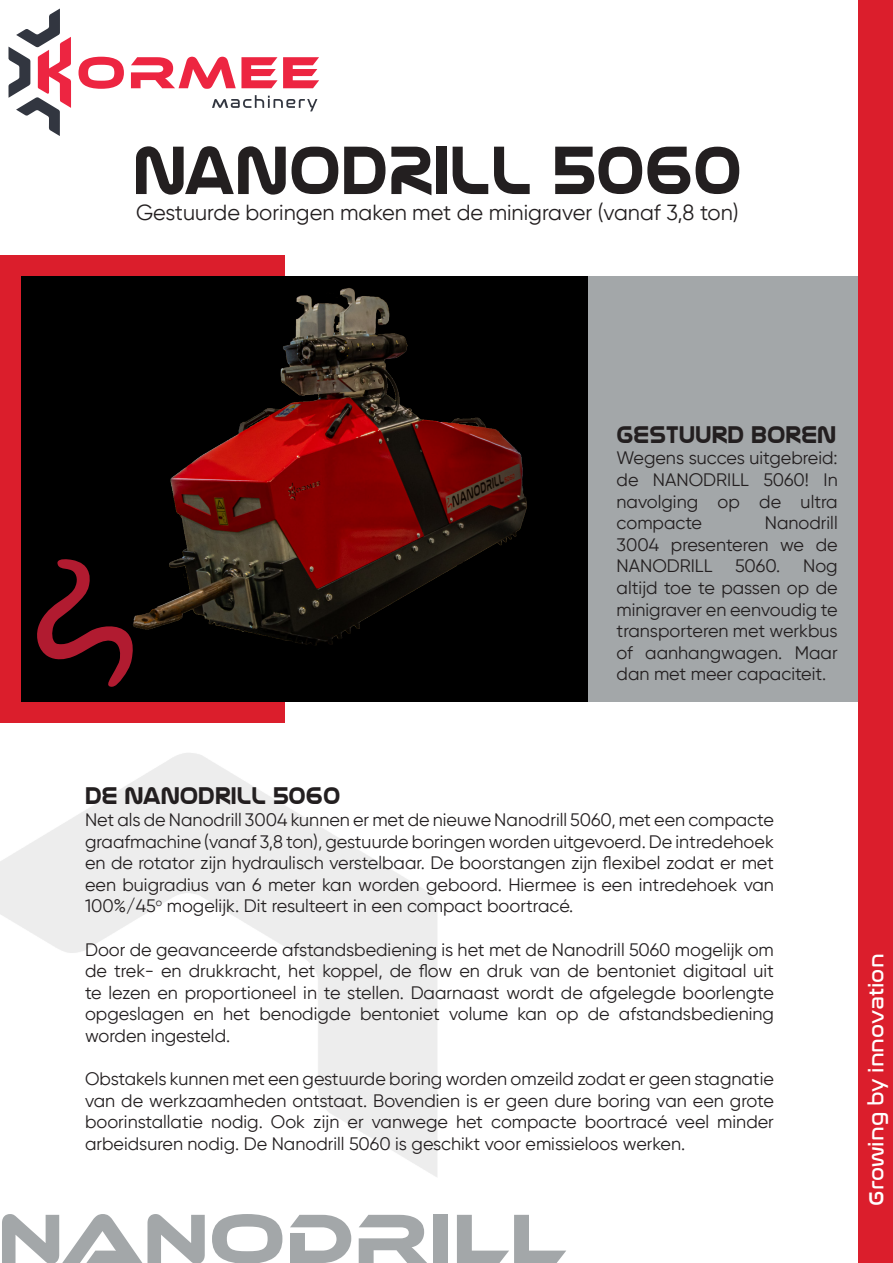
<style>
.page{position:relative;width:893px;height:1263px;background:#fff}
.page>*{position:absolute;margin:0;border:0;box-sizing:border-box;transform-origin:0 0}
.t1{font:700 72px "Nasalization";color:#231f20}
.t2{font:72px "Ethnocentric Rg";color:#a3a7a9}
.t3{font:700 25.5px "Nasalization";color:#231f20}
.t4{font:21.75px "Gilroy";color:#231f20}
.t5{font:21px "Nasalization Rg";color:#fff}
.t6{font:18px/21.6px "Gilroy";color:#231f20;text-align:justify}
</style>
<div class="page">
<div style="left:588px;top:276px;width:305px;height:426px;background:#a3a7a9"></div>
<svg style="left:9px;top:9px;width:310px;height:127px"></svg>
<div style="left:859px;top:0;width:34px;height:1263px;background:#db1e2c"></div>
<div style="left:0;top:255px;width:285px;height:468px;background:#db1e2c"></div>
<div style="left:21px;top:276px;width:567px;height:426px;background:#000"></div>
<img style="left:133px;top:288px;width:394px;height:358px">
<svg style="left:37px;top:559px;width:96px;height:128px"></svg>
<p class="t1" style="left:133px;top:132px;width:611px">NANODRILL 5060</p>
<p class="t4" style="left:136px;top:199px;width:604px">Gestuurde boringen maken met de minigraver (vanaf 3,8 ton)</p>
<p class="t3" style="left:617px;top:421px;width:221px">GESTUURD BOREN</p>
<p class="t6" style="left:617px;top:447px;width:223px">Wegens succes uitgebreid: de NANODRILL 5060! In navolging op de ultra compacte</p>
<p class="t6" style="left:617px;top:512px;width:223px;text-indent:148px">Nanodrill 3004 presenteren we de NANODRILL</p>
<p class="t6" style="left:735px;top:555px;width:47px">5060.</p>
<p class="t6" style="left:617px;top:555px;width:223px;text-indent:187px">Nog altijd toe te passen op de minigraver en eenvoudig te transporteren met werkbus of aanhangwagen. Maar dan met meer capaciteit.</p>
<p class="t3" style="left:85px;top:782px;width:257px">DE NANODRILL 5060</p>
<p class="t6" style="left:85px;top:809px;width:690px">Net als de Nanodrill 3004 kunnen er met de nieuwe Nanodrill 5060, met een compacte graafmachine (vanaf 3,8 ton), gestuurde boringen worden uitgevoerd. De intredehoek en de rotator zijn hydraulisch verstelbaar. De boorstangen zijn flexibel zodat er met een buigradius van 6 meter kan worden geboord. Hiermee is een intredehoek van 100%/45<sup>o</sup> mogelijk. Dit resulteert in een compact boortracé.</p>
<p class="t6" style="left:85px;top:938px;width:690px">Door de geavanceerde afstandsbediening is het met de Nanodrill 5060 mogelijk om de trek- en drukkracht, het koppel, de flow en druk van de bentoniet digitaal uit te lezen en proportioneel in te stellen. Daarnaast wordt de afgelegde boorlengte opgeslagen en het benodigde bentoniet volume kan op de afstandsbediening worden ingesteld.</p>
<p class="t6" style="left:85px;top:1068px;width:690px">Obstakels kunnen met een gestuurde boring worden omzeild zodat er geen stagnatie van de werkzaamheden ontstaat. Bovendien is er geen dure boring van een grote boorinstallatie nodig. Ook zijn er vanwege het compacte boortracé veel minder arbeidsuren nodig. De Nanodrill 5060 is geschikt voor emissieloos werken.</p>
<p class="t2" style="left:-2px;top:1195px;width:571px">NANodrill</p>
<p class="t5" style="left:857px;top:1205px;width:253px;rotate:-90deg">Growing by innovation</p>
</div>
